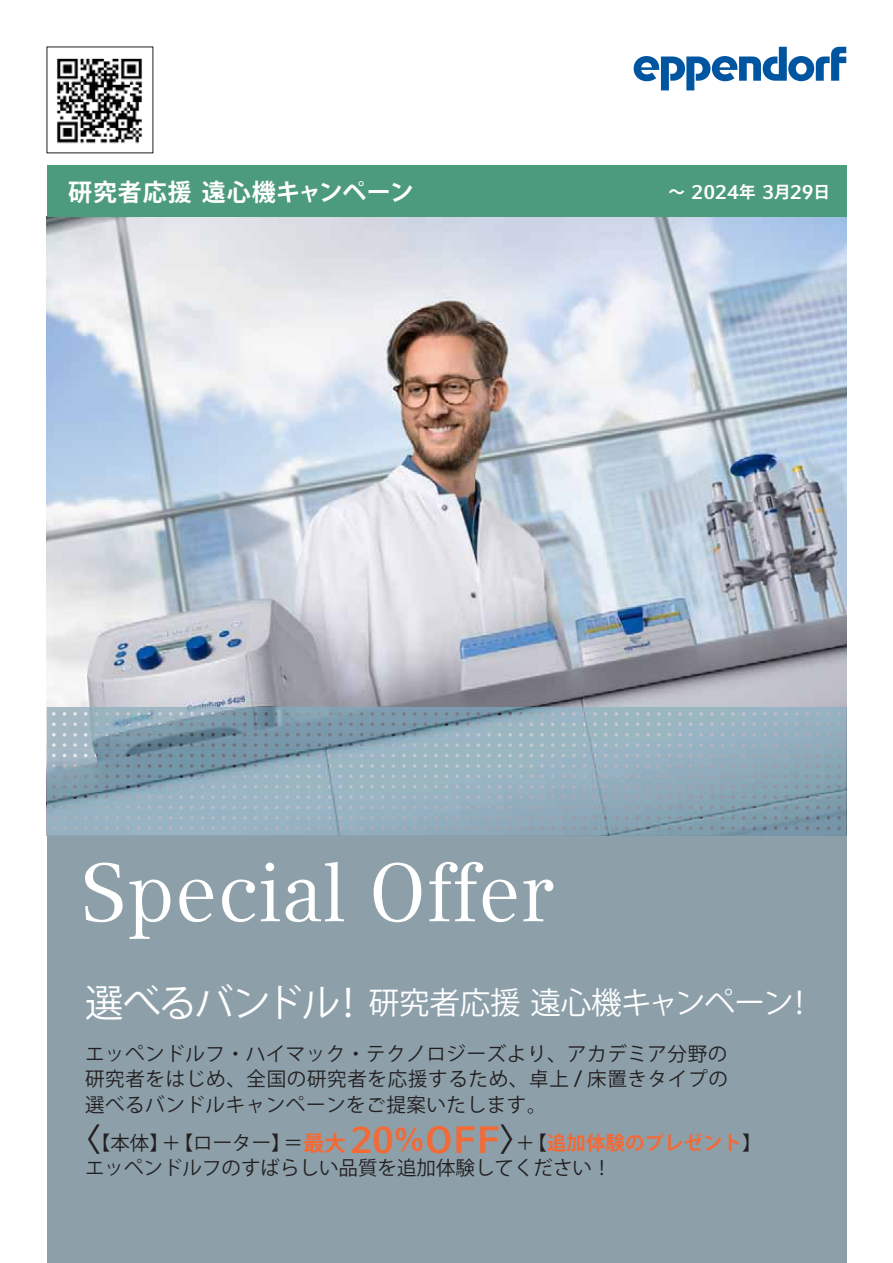
<style>
.page{position:relative;width:893px;height:1263px;background:#fff}
.page>*{position:absolute;margin:0;border:0;box-sizing:border-box;transform-origin:0 0}
.t1{font:30.6px "Koz Go Pr 6 N Regular 90 msp RKSJ H";letter-spacing:-.01em;color:#fff}
.t2{font:24px "Koz Go Pr 6 N Bold 90 msp RKSJ H";letter-spacing:.04em;color:#fff}
.t3{font:700 20.1px "Compatil Factfor Eppendorf";letter-spacing:.035em;color:#fff}
.t4{font:19.5px/25.5px "Koz Go Pr 6 N Regular 90 msp RKSJ H";letter-spacing:.03em;color:#231f20;text-align:justify}
.t5{font:19.5px/25.5px "Koz Go Pr 6 N Regular 90 msp RKSJ H";color:#231f20}
.s1{font-family:"Koz Go Pr 6 N Bold 90 msp RKSJ H";font-weight:400;font-size:16.5px}
.s2{font-size:38.25px}
.s3{font-family:"Compatil Factfor Eppendorf";font-size:23.85px}
.s4{font-family:"Koz Go Pr 6 N Bold 90 msp RKSJ H";font-size:31.2px}
.s5{font-family:"Koz Go Pr 6 N Bold 90 msp RKSJ H";font-size:21.45px;color:#f26a36}
.s6{font-family:"Compatil Factfor Eppendorf";font-weight:700;font-size:38.1px;color:#f26a36}
.s7{font-family:"Koz Go Pr 6 N Bold 90 msp RKSJ H";font-size:31.2px;color:#f26a36}
.s8{font-family:"Koz Go Pr 6 N Bold 90 msp RKSJ H";color:#f26a36}
</style>
<div class="page">
<svg style="left:634px;top:47px;width:212px;height:43px"></svg>
<img style="left:47px;top:217px;width:799px;height:490px">
<div style="left:47px;top:166px;width:799px;height:51px;background:#4d9b7d"></div>
<div style="left:47px;top:836px;width:799px;height:427px;background:#8da0aa"></div>
<svg style="left:85px;top:862px;width:468px;height:77px"></svg>
<svg style="left:47px;top:707px;width:799px;height:129px;background:#92acbb"></svg>
<img style="left:580px;top:793px;width:266px;height:43px">
<img style="left:313px;top:750px;width:533px;height:43px">
<img style="left:47px;top:707px;width:533px;height:43px">
<img style="left:57px;top:58px;width:85px;height:86px">
<p class="t2" style="left:68px;top:183px;width:347px">研究者応援遠心機キャンペーン</p>
<p class="t3" style="left:668px;top:180px;width:163px"><span class="s1">～</span> 2024<span class="s1">年</span> 3<span class="s1">月</span>29<span class="s1">日</span></p>
<h1 class="t1" style="left:85px;top:991px;width:731px"><span class="s2">選べるバンドル！</span>研究者応援遠心機キャンペーン！</h1>
<p class="t4" style="left:85px;top:1043px;width:644px">エッペンドルフ・ハイマック・テクノロジーズより、アカデミア分野の研究者をはじめ、全国の研究者を応援するため、卓上 <span class="s3">/</span> 床置きタイプの選べるバンドルキャンペーンをご提案いたします。</p>
<p class="t5" style="left:85px;top:1132px;width:678px;text-indent:-16px"><span class="s4">〈</span>【本体】＋【ローター】＝<span class="s5">最大</span> <span class="s6">20</span><span class="s7">％</span><span class="s6">OFF</span><span class="s4">〉</span>＋【<span class="s8">追加体験のプレゼント</span>】エッペンドルフのすばらしい品質を追加体験してください！</p>
</div>
